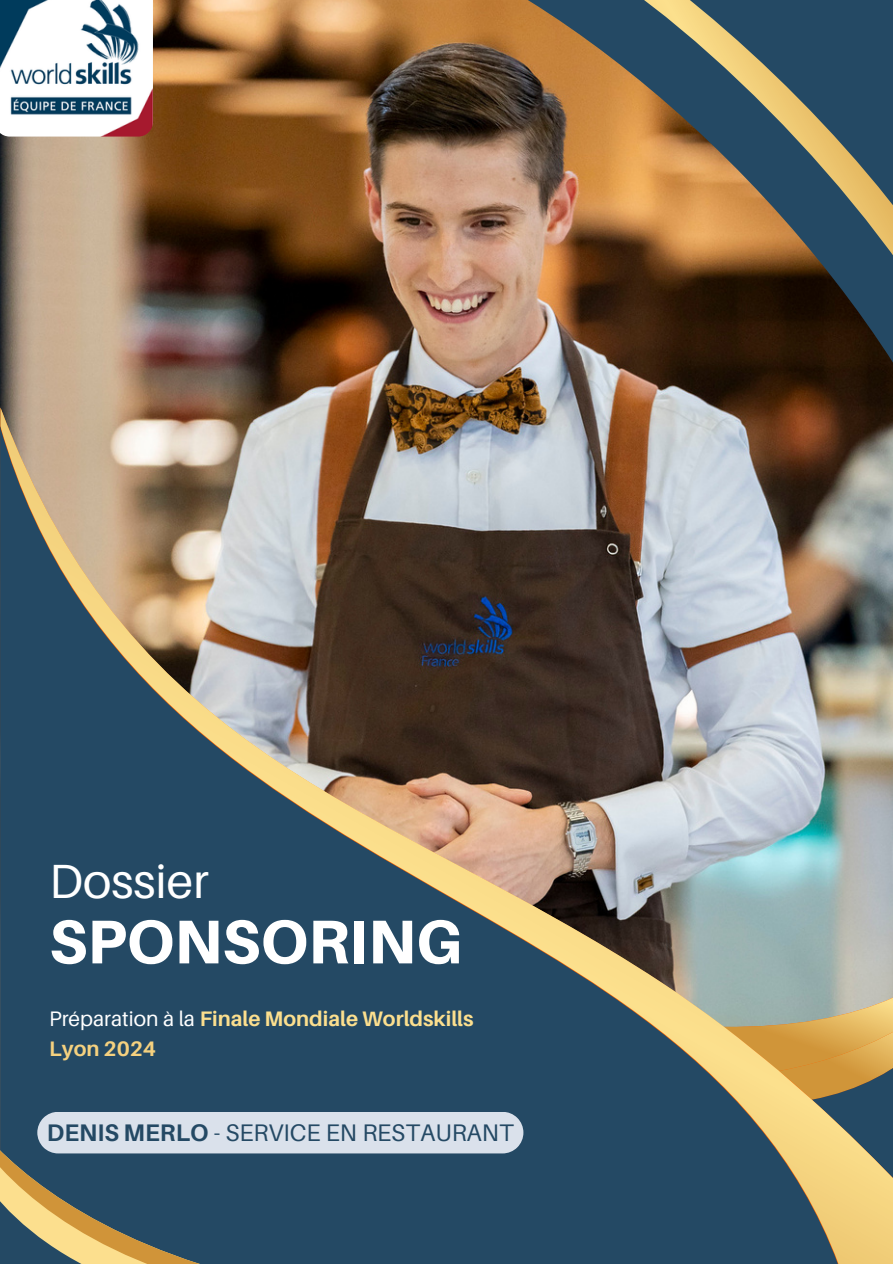
<style>
.page{position:relative;width:893px;height:1264px;background:#fff}
.page>*{position:absolute;margin:0;border:0;box-sizing:border-box;transform-origin:0 0}
.t1{font:800 61.8px "Aileron";color:#fff}
.t2{font:48px "Aileron";color:#fff}
.t3{font:24px "Aileron";color:#244964}
.t4{font:700 21px "Aileron";color:#fcdf8e}
.t5{font:700 21px "Aileron";color:#f5d17f}
.s1{font-weight:400;color:#fff}
.s2{font-weight:700}
</style>
<div class="page">
<img style="left:0;top:0;width:367px;height:1070px">
<img style="left:367px;top:0;width:525px;height:407px">
<svg style="left:517px;top:0;width:375px;height:335px;background:#70624c"></svg>
<img style="left:1px;top:407px;width:891px;height:856px">
<img style="left:1px;top:426px;width:868px;height:837px">
<svg style="left:0;top:1070px;width:532px;height:193px;background:#355364"></svg>
<div style="left:37px;top:1111px;width:486px;height:42px;background:#dae1eb"></div>
<img style="left:0;top:0;width:152px;height:136px">
<p class="t2" style="left:49px;top:851px;width:161px">Dossier</p>
<p class="t1" style="left:49px;top:903px;width:414px">SPONSORING</p>
<h2 class="t4" style="left:49px;top:1005px;width:426px"><span class="s1">Préparation à la</span> Finale Mondiale Worldskills</h2>
<h1 class="t5" style="left:49px;top:1035px;width:108px">Lyon 2024</h1>
<p class="t3" style="left:47px;top:1117px;width:468px"><span class="s2">DENIS MERLO</span> - SERVICE EN RESTAURANT</p>
</div>
